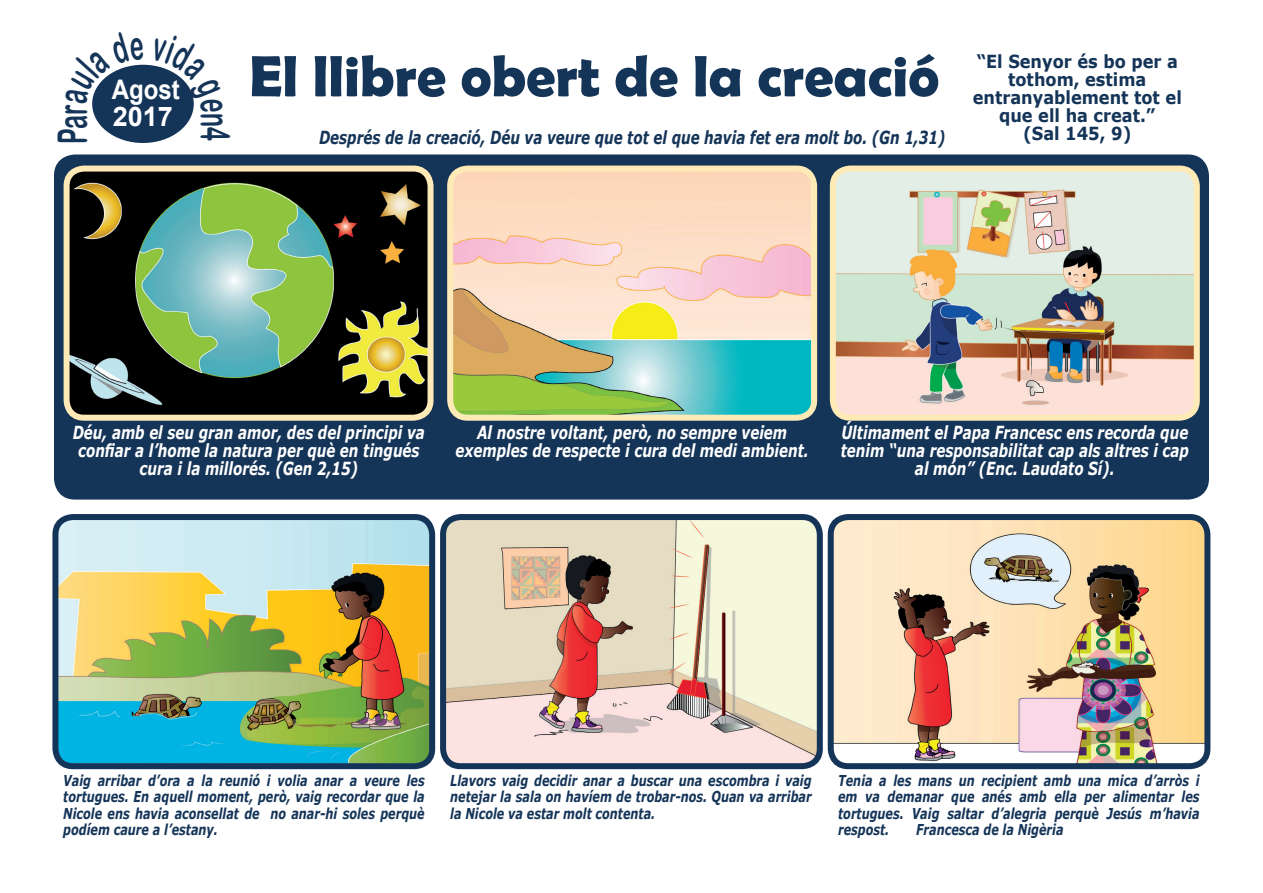
<style>
.page{position:relative;width:1263px;height:893px;background:#fff}
.page>*{position:absolute;margin:0;border:0;box-sizing:border-box;transform-origin:0 0}
.t1{font:700 58.5px "Berlin Sans FB Demi";color:#143458}
.t2{font:40.5px "Arial Rounded MT Bold";color:#143458;scale:.58 1}
.t3{font:700 27px/27px "Arial";color:#fff;scale:.89 1}
.t4{font:italic 700 18px/18px "Verdana";color:#fff;text-align:center;scale:.75 1}
.t5{font:700 18px/18px "Verdana";color:#143458;text-align:center;scale:.9 1}
.t6{font:italic 700 18px "Verdana";color:#143458;scale:.75 1}
.t7{font:italic 700 15px/16.5px "Verdana";color:#143458;text-align:justify;scale:.75 1}
</style>
<div class="page">
<div style="left:57px;top:157px;width:1149px;height:340px;background:#143458;border-radius:18px"></div>
<div style="left:54px;top:154px;width:1155px;height:346px;border:6px solid #143458;border-radius:18px"></div>
<img style="left:59px;top:521px;width:369px;height:241px">
<div style="left:52px;top:514px;width:383px;height:255px;border:6px solid #143458;border-radius:17px"></div>
<img style="left:447px;top:521px;width:369px;height:241px">
<div style="left:440px;top:514px;width:383px;height:255px;border:6px solid #143458;border-radius:17px"></div>
<img style="left:837px;top:173px;width:356px;height:241px">
<div style="left:830px;top:166px;width:370px;height:255px;border:6px solid #feeab6;border-radius:17px"></div>
<img style="left:68px;top:169px;width:361px;height:245px">
<div style="left:64px;top:166px;width:369px;height:255px;border:6px solid #feeab6;border-radius:17px"></div>
<img style="left:454px;top:173px;width:356px;height:241px">
<div style="left:447px;top:166px;width:370px;height:255px;border:6px solid #feeab6;border-radius:17px"></div>
<img style="left:835px;top:521px;width:368px;height:241px">
<div style="left:828px;top:514px;width:382px;height:255px;border:6px solid #143458;border-radius:17px"></div>
<div style="left:92px;top:65px;width:102px;height:78px;background:#143458;border-radius:50%"></div>
<svg style="left:92px;top:64px;width:52px;height:41px"></svg>
<svg style="left:151px;top:65px;width:43px;height:60px"></svg>
<h2 class="t2" style="left:48px;top:144px;width:69px;rotate:-90deg">Par</h2>
<h3 class="t3" style="left:112px;top:76px;width:78px">Agost<br>2017</h3>
<h2 class="t2" style="left:240px;top:127px;width:26px;rotate:90deg">4</h2>
<h1 class="t1" style="left:249px;top:42px;width:691px">El llibre obert de la creació</h1>
<p class="t5" style="left:973px;top:52px;width:234px">“El Senyor és bo per a tothom, estima entranyablement tot el que ell ha creat.”</p>
<p class="t6" style="left:319px;top:125px;width:836px">Després de la creació, Déu va veure que tot el que havia fet era molt bo. (Gn 1,31)</p>
<p class="t5" style="left:1023px;top:124px;width:122px">(Sal 145, 9)</p>
<p class="t4" style="left:73px;top:423px;width:471px">Déu, amb el seu gran amor, des del principi va confiar a l’home la natura per què en tingués cura i la millorés. (Gen 2,15)</p>
<p class="t4" style="left:455px;top:423px;width:473px">Al nostre voltant, però, no sempre veiem exemples de respecte i cura del medi ambient.</p>
<p class="t4" style="left:841px;top:423px;width:466px">Últimament el Papa Francesc ens recorda que tenim “una responsabilitat cap als altres i cap al món” (Enc. Laudato Sí).</p>
<p class="t7" style="left:63px;top:772px;width:483px">Vaig arribar d’ora a la reunió i volia anar a veure les tortugues. En aquell moment, però, vaig recordar que la Nicole ens havia aconsellat de no anar-hi soles perquè podíem caure a l’estany.</p>
<p class="t7" style="left:450px;top:772px;width:483px">Llavors vaig decidir anar a buscar una escombra i vaig netejar la sala on havíem de trobar-nos. Quan va arribar la Nicole va estar molt contenta.</p>
<p class="t7" style="left:838px;top:772px;width:483px">Tenia a les mans un recipient amb una mica d’arròs i em va demanar que anés amb ella per alimentar les tortugues. Vaig saltar d’alegria perquè Jesús m’havia respost.</p>
<p class="t7" style="left:916px;top:821px;width:198px">Francesca de la Nigèria</p>
</div>
